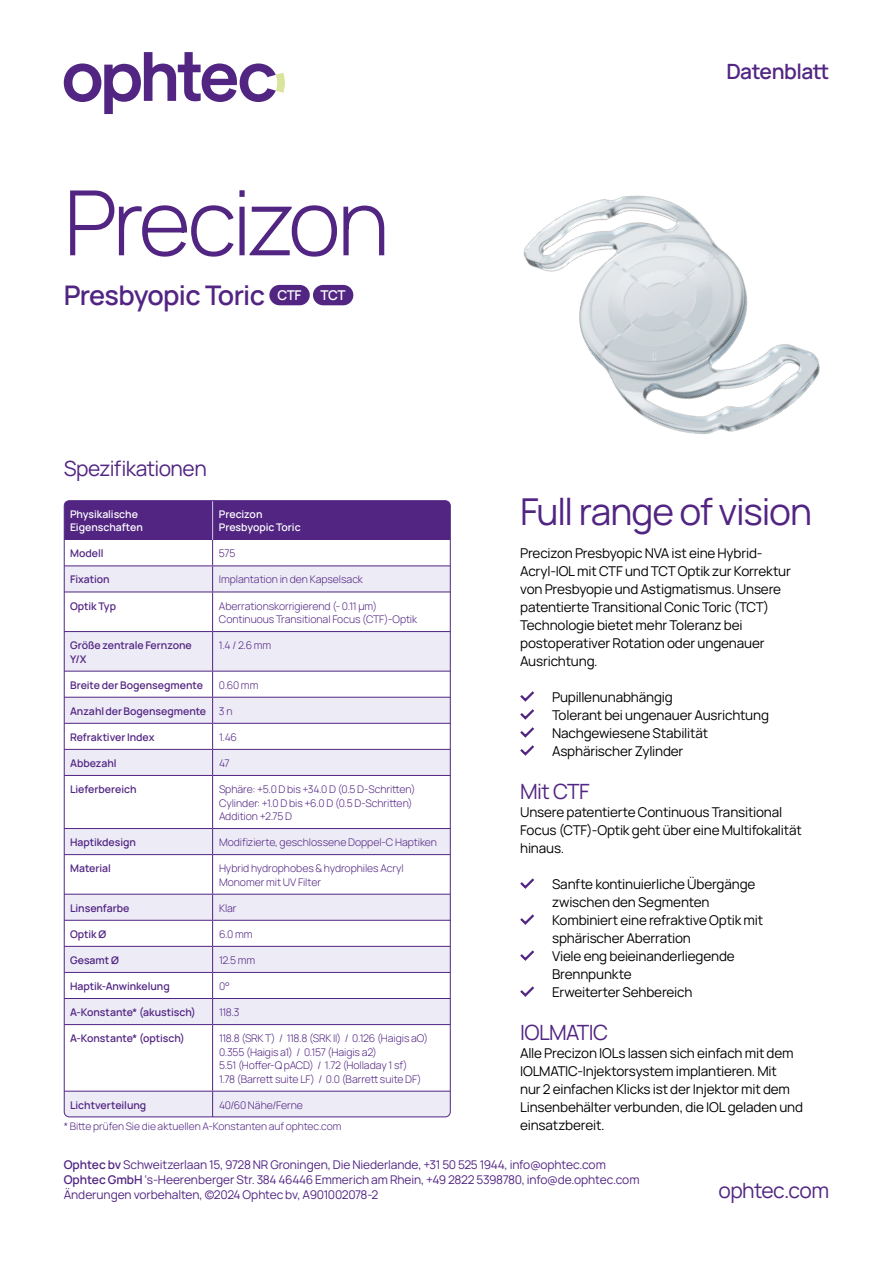
<style>
.page{position:relative;width:893px;height:1263px;background:#fff}
.page>*{position:absolute;margin:0;border:0;box-sizing:border-box;transform-origin:0 0}
.t1{font:300 90px "Manrope";letter-spacing:-.05em;color:#522583}
.t2{font:37.05px "Manrope";letter-spacing:-.035em;color:#522583}
.t3{font:600 27px "Manrope";letter-spacing:-.03em;color:#522583}
.t4{font:21px "Manrope";letter-spacing:-.03em;color:#522583}
.t5{font:600 21px "Manrope";letter-spacing:-.025em;color:#522583}
.t6{font:13.5px/18px "Manrope";letter-spacing:-.015em;color:#000}
.t7{font:600 13.5px "Manrope";color:#fff}
.t8{font:12px/15px "Manrope";letter-spacing:-.01em;color:#522583}
.t9{font:300 10.5px/13.5px "Manrope";letter-spacing:-.005em;color:#522583}
.t10{font:600 10.5px/13.5px "Manrope";color:#522583}
.t11{font:600 10.5px/13.5px "Manrope";letter-spacing:-.005em;color:#fff}
.t12{font:300 10.35px "Manrope";letter-spacing:-.005em;color:#522583}
.s1{font-weight:300}
.s2{font-weight:600}
</style>
<div class="page">
<svg style="left:64px;top:52px;width:221px;height:62px"></svg>
<div style="left:269px;top:285px;width:41px;height:20px;background:#522583;border-radius:10px"></div>
<svg style="left:520px;top:691px;width:15px;height:65px"></svg>
<svg style="left:520px;top:878px;width:14px;height:11px"></svg>
<svg style="left:520px;top:914px;width:14px;height:11px"></svg>
<svg style="left:520px;top:950px;width:14px;height:11px"></svg>
<svg style="left:520px;top:986px;width:14px;height:11px"></svg>
<img style="left:523px;top:195px;width:297px;height:240px">
<div style="left:64px;top:501px;width:149px;height:39px;background:#522583"></div>
<div style="left:213px;top:501px;width:237px;height:39px;background:#522583"></div>
<svg style="left:64px;top:566px;width:385px;height:551px"></svg>
<hr style="left:64px;top:565px;width:149px;height:1px;background:#522583">
<hr style="left:213px;top:565px;width:237px;height:1px;background:#522583">
<svg style="left:212px;top:540px;width:1px;height:52px"></svg>
<hr style="left:64px;top:592px;width:149px;height:1px;background:#522583">
<hr style="left:213px;top:592px;width:237px;height:1px;background:#522583">
<hr style="left:212px;top:592px;width:1px;height:39px;background:#522583">
<hr style="left:64px;top:631px;width:149px;height:1px;background:#522583">
<hr style="left:213px;top:631px;width:237px;height:1px;background:#522583">
<hr style="left:212px;top:632px;width:1px;height:39px;background:#522583">
<hr style="left:64px;top:671px;width:149px;height:1px;background:#522583">
<hr style="left:213px;top:671px;width:237px;height:1px;background:#522583">
<hr style="left:64px;top:697px;width:149px;height:1px;background:#522583">
<hr style="left:213px;top:697px;width:237px;height:1px;background:#522583">
<hr style="left:64px;top:723px;width:149px;height:1px;background:#522583">
<hr style="left:213px;top:723px;width:237px;height:1px;background:#522583">
<hr style="left:64px;top:749px;width:149px;height:1px;background:#522583">
<hr style="left:213px;top:749px;width:237px;height:1px;background:#522583">
<svg style="left:212px;top:671px;width:1px;height:104px"></svg>
<hr style="left:64px;top:775px;width:149px;height:1px;background:#522583">
<hr style="left:213px;top:775px;width:237px;height:1px;background:#522583">
<hr style="left:212px;top:776px;width:1px;height:52px;background:#522583">
<hr style="left:64px;top:828px;width:149px;height:1px;background:#522583">
<hr style="left:213px;top:828px;width:237px;height:1px;background:#522583">
<svg style="left:212px;top:829px;width:1px;height:25px"></svg>
<hr style="left:64px;top:854px;width:149px;height:1px;background:#522583">
<hr style="left:213px;top:854px;width:237px;height:1px;background:#522583">
<hr style="left:212px;top:855px;width:1px;height:39px;background:#522583">
<hr style="left:64px;top:894px;width:149px;height:1px;background:#522583">
<hr style="left:213px;top:894px;width:237px;height:1px;background:#522583">
<hr style="left:64px;top:920px;width:149px;height:1px;background:#522583">
<hr style="left:213px;top:920px;width:237px;height:1px;background:#522583">
<hr style="left:64px;top:946px;width:149px;height:1px;background:#522583">
<hr style="left:213px;top:946px;width:237px;height:1px;background:#522583">
<hr style="left:64px;top:972px;width:149px;height:1px;background:#522583">
<hr style="left:213px;top:972px;width:237px;height:1px;background:#522583">
<hr style="left:64px;top:998px;width:149px;height:1px;background:#522583">
<hr style="left:213px;top:998px;width:237px;height:1px;background:#522583">
<svg style="left:212px;top:894px;width:1px;height:130px"></svg>
<hr style="left:64px;top:1024px;width:149px;height:1px;background:#522583">
<hr style="left:213px;top:1024px;width:237px;height:1px;background:#522583">
<hr style="left:212px;top:1025px;width:1px;height:66px;background:#522583">
<hr style="left:64px;top:1091px;width:149px;height:1px;background:#522583">
<hr style="left:213px;top:1091px;width:237px;height:1px;background:#522583">
<svg style="left:212px;top:1091px;width:1px;height:24px"></svg>
<hr style="left:212px;top:501px;width:1px;height:39px;background:#d2cde8">
<div style="left:313px;top:285px;width:40px;height:20px;background:#522583;border-radius:10px"></div>
<h1 class="t1" style="left:64px;top:159px;width:327px">Precizon</h1>
<h3 class="t3" style="left:64px;top:276px;width:239px">Presbyopic Toric <sup>CTF</sup></h3>
<p class="t7" style="left:321px;top:286px;width:27px">TCT</p>
<h3 class="t4" style="left:64px;top:454px;width:145px">Spezifikationen</h3>
<p class="t11" style="left:70px;top:507px;width:74px">Physikalische<br>Eigenschaften</p>
<p class="t11" style="left:219px;top:507px;width:83px">Precizon<br>Presbyopic Toric</p>
<p class="t10" style="left:70px;top:546px;width:35px">Modell</p>
<p class="t9" style="left:219px;top:546px;width:18px">575</p>
<p class="t10" style="left:70px;top:572px;width:41px">Fixation</p>
<p class="t9" style="left:219px;top:572px;width:146px">Implantation in den Kapselsack</p>
<p class="t10" style="left:70px;top:598px;width:47px">Optik Typ</p>
<p class="t9" style="left:219px;top:598px;width:200px">Aberrationskorrigierend (- 0.11 μm)<br>Continuous Transitional Focus (CTF)-Optik</p>
<p class="t10" style="left:70px;top:638px;width:123px">Größe zentrale Fernzone<br>Y/X</p>
<p class="t9" style="left:219px;top:638px;width:54px">1.4 / 2.6 mm</p>
<p class="t10" style="left:70px;top:678px;width:134px">Breite der Bogensegmente</p>
<p class="t9" style="left:219px;top:678px;width:41px">0.60 mm</p>
<p class="t10" style="left:70px;top:704px;width:164px">Anzahl der Bogensegmente <span class="s1">3 n</span></p>
<p class="t10" style="left:70px;top:730px;width:86px">Refraktiver Index</p>
<p class="t9" style="left:219px;top:730px;width:20px">1.46</p>
<p class="t10" style="left:70px;top:756px;width:48px">Abbezahl</p>
<p class="t9" style="left:219px;top:756px;width:12px">47</p>
<p class="t10" style="left:70px;top:782px;width:68px">Lieferbereich</p>
<p class="t9" style="left:219px;top:782px;width:198px">Sphäre: +5.0 D bis +34.0 D (0.5 D-Schritten)<br>Cylinder: +1.0 D bis +6.0 D (0.5 D-Schritten)<br>Addition +2.75 D</p>
<p class="t10" style="left:70px;top:835px;width:67px">Haptikdesign</p>
<p class="t9" style="left:219px;top:835px;width:220px">Modifizierte, geschlossene Doppel-C Haptiken</p>
<p class="t10" style="left:70px;top:861px;width:42px">Material</p>
<p class="t9" style="left:219px;top:861px;width:186px">Hybrid hydrophobes &amp; hydrophiles Acryl<br>Monomer mit UV Filter</p>
<p class="t10" style="left:70px;top:901px;width:61px">Linsenfarbe</p>
<p class="t9" style="left:219px;top:901px;width:19px">Klar</p>
<p class="t10" style="left:70px;top:927px;width:38px">Optik Ø</p>
<p class="t9" style="left:219px;top:927px;width:35px">6.0 mm</p>
<p class="t10" style="left:70px;top:953px;width:50px">Gesamt Ø</p>
<p class="t9" style="left:219px;top:953px;width:38px">12.5 mm</p>
<p class="t10" style="left:70px;top:979px;width:101px">Haptik-Anwinkelung</p>
<p class="t9" style="left:219px;top:979px;width:12px">0°</p>
<p class="t10" style="left:70px;top:1005px;width:127px">A-Konstante* (akustisch)</p>
<p class="t9" style="left:219px;top:1005px;width:22px">118.3</p>
<p class="t10" style="left:70px;top:1031px;width:116px">A-Konstante* (optisch)</p>
<p class="t9" style="left:219px;top:1031px;width:211px">118.8 (SRK T) / 118.8 (SRK II) / 0.126 (Haigis aO)<br>0.355 (Haigis a1) / 0.157 (Haigis a2)<br>5.51 (Hoffer-Q pACD) / 1.72 (Holladay 1 sf)<br>1.78 (Barrett suite LF) / 0.0 (Barrett suite DF)</p>
<p class="t10" style="left:70px;top:1098px;width:78px">Lichtverteilung</p>
<p class="t9" style="left:219px;top:1098px;width:85px">40/60 Nähe/Ferne</p>
<p class="t12" style="left:64px;top:1119px;width:279px">* Bitte prüfen Sie die aktuellen A-Konstanten auf ophtec.com</p>
<h3 class="t5" style="left:726px;top:56px;width:104px">Datenblatt</h3>
<h2 class="t2" style="left:520px;top:485px;width:293px">Full range of vision</h2>
<p class="t6" style="left:520px;top:543px;width:272px">Precizon Presbyopic NVA ist eine Hybrid-Acryl-IOL mit CTF und TCT Optik zur Korrektur von Presbyopie und Astigmatismus. Unsere patentierte Transitional Conic Toric (TCT)<br>Technologie bietet mehr Toleranz bei postoperativer Rotation oder ungenauer Ausrichtung.</p>
<p class="t6" style="left:552px;top:687px;width:218px">Pupillenunabhängig<br>Tolerant bei ungenauer Ausrichtung<br>Nachgewiesene Stabilität<br>Asphärischer Zylinder</p>
<h3 class="t4" style="left:520px;top:776px;width:71px">Mit CTF</h3>
<p class="t6" style="left:520px;top:802px;width:283px">Unsere patentierte Continuous Transitional<br>Focus (CTF)-Optik geht über eine Multifokalität hinaus.</p>
<p class="t6" style="left:552px;top:874px;width:213px">Sanfte kontinuierliche Übergänge zwischen den Segmenten<br>Kombiniert eine refraktive Optik mit sphärischer Aberration<br>Viele eng beieinanderliegende<br>Brennpunkte<br>Erweiterter Sehbereich</p>
<h3 class="t4" style="left:520px;top:1018px;width:89px">IOLMATIC</h3>
<p class="t6" style="left:520px;top:1044px;width:284px">Alle Precizon IOLs lassen sich einfach mit dem IOLMATIC-Injektorsystem implantieren. Mit<br>nur 2 einfachen Klicks ist der Injektor mit dem Linsenbehälter verbunden, die IOL geladen und einsatzbereit.</p>
<p class="t8" style="left:64px;top:1156px;width:577px"><span class="s2">Ophtec bv</span> Schweitzerlaan 15, 9728 NR Groningen, Die Niederlande, +31 50 525 1944, info@ophtec.com<br><span class="s2">Ophtec GmbH</span> ‘s-Heerenberger Str. 384 46446 Emmerich am Rhein, +49 2822 5398780, info@de.ophtec.com<br>Änderungen vorbehalten, ©2024 Ophtec bv, A901002078-2</p>
<h3 class="t4" style="left:718px;top:1175px;width:112px">ophtec.com</h3>
</div>
